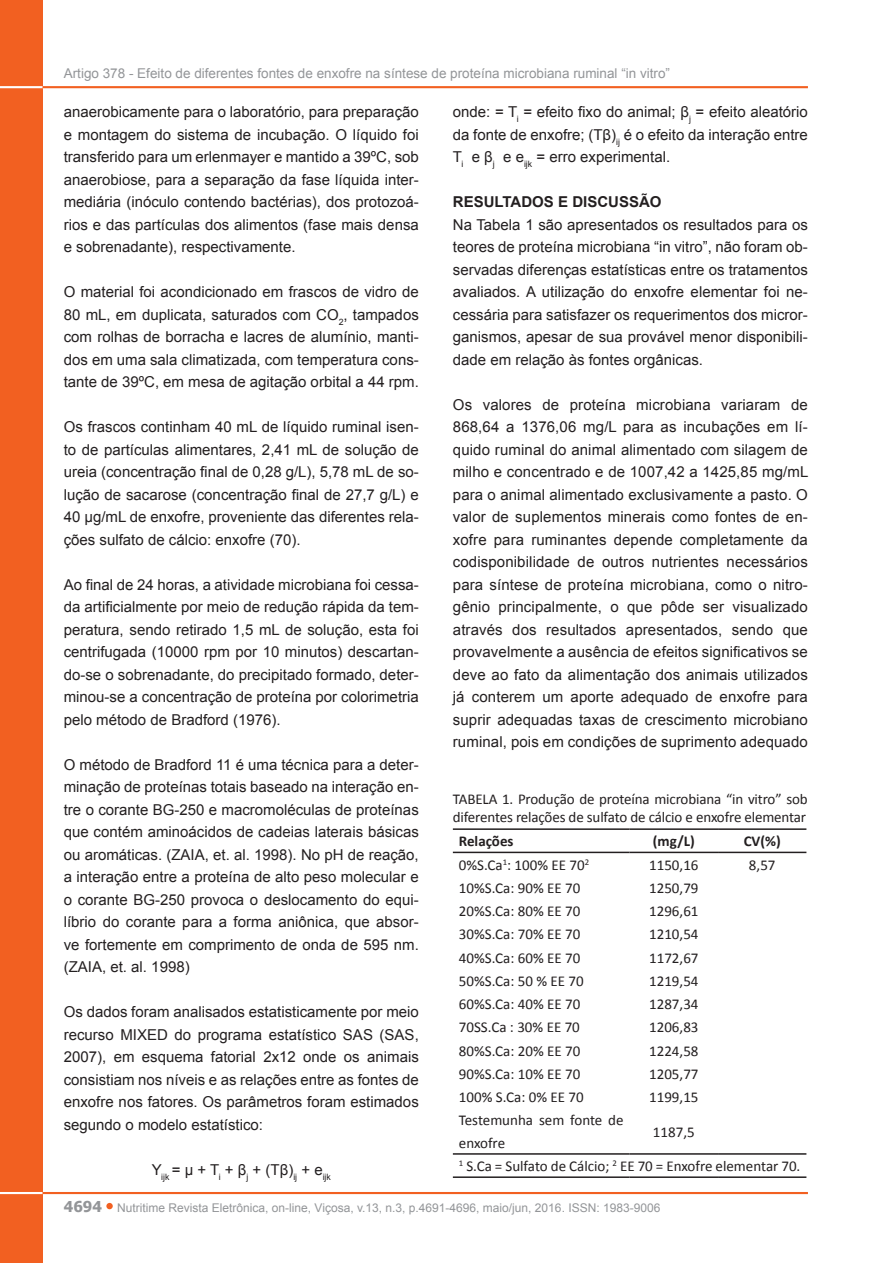
<style>
.page{position:relative;width:893px;height:1263px;background:#fff}
.page>*{position:absolute;margin:0;border:0;box-sizing:border-box;transform-origin:0 0}
.Corpo{font:15px/22.5px "Arial";color:#231f20;text-align:justify}
.tabelas{font:15px/18px "Calibri";color:#231f20}
.Títulos{font:700 15px "Arial";color:#231f20}
.tabelas-2{font:700 15px "Calibri";color:#231f20}
.t1{font:13.5px "Arial";color:#939598}
.t2{font:12px "Arial";color:#939598}
.s1{font-family:"Tahoma";font-weight:700;font-size:15px}
</style>
<div class="page">
<div style="left:106px;top:1203px;width:7px;height:6px;background:#f26021;border-radius:50%"></div>
<div style="left:0;top:0;width:43px;height:1263px;background:#f26021"></div>
<hr style="left:0;top:1192px;width:56px;height:2px;background:#fff">
<hr style="left:43px;top:1192px;width:765px;height:2px;background:#f26021">
<hr style="left:0;top:86px;width:56px;height:2px;background:#fff">
<hr style="left:43px;top:86px;width:765px;height:2px;background:#f26021">
<hr style="left:453px;top:828px;width:177px;height:2px;background:#231f20">
<hr style="left:630px;top:828px;width:88px;height:2px;background:#231f20">
<hr style="left:718px;top:828px;width:88px;height:2px;background:#231f20">
<hr style="left:453px;top:852px;width:177px;height:1px;background:#231f20">
<hr style="left:630px;top:852px;width:88px;height:1px;background:#231f20">
<hr style="left:718px;top:852px;width:88px;height:1px;background:#231f20">
<hr style="left:453px;top:1153px;width:177px;height:2px;background:#231f20">
<hr style="left:630px;top:1153px;width:88px;height:2px;background:#231f20">
<hr style="left:718px;top:1153px;width:88px;height:2px;background:#231f20">
<hr style="left:453px;top:1176px;width:177px;height:2px;background:#231f20">
<hr style="left:630px;top:1176px;width:88px;height:2px;background:#231f20">
<hr style="left:718px;top:1176px;width:88px;height:2px;background:#231f20">
<p class="t1" style="left:64px;top:64px;width:608px">Artigo 378 - Efeito de diferentes fontes de enxofre na síntese de proteína microbiana ruminal “in vitro”</p>
<p class="Corpo" style="left:64px;top:101px;width:357px">anaerobicamente para o laboratório, para preparação e montagem do sistema de incubação. O líquido foi transferido para um erlenmayer e mantido a 39ºC, sob anaerobiose, para a separação da fase líquida inter&shy;mediária (inóculo contendo bactérias), dos protozoá&shy;rios e das partículas dos alimentos (fase mais densa e sobrenadante), respectivamente.</p>
<p class="Corpo" style="left:64px;top:281px;width:357px">O material foi acondicionado em frascos de vidro de 80 mL, em duplicata, saturados com CO<sub>2</sub>, tampados com rolhas de borracha e lacres de alumínio, manti&shy;dos em uma sala climatizada, com temperatura cons&shy;tante de 39ºC, em mesa de agitação orbital a 44 rpm.</p>
<p class="Corpo" style="left:64px;top:416px;width:357px">Os frascos continham 40 mL de líquido ruminal isen&shy;to de partículas alimentares, 2,41 mL de solução de ureia (concentração final de 0,28 g/L), 5,78 mL de so&shy;lução de sacarose (concentração final de 27,7 g/L) e 40 µg/mL de enxofre, proveniente das diferentes rela&shy;ções sulfato de cálcio: enxofre (70).</p>
<p class="Corpo" style="left:64px;top:573px;width:357px">Ao final de 24 horas, a atividade microbiana foi cessa&shy;da artificialmente por meio de redução rápida da tem&shy;peratura, sendo retirado 1,5 mL de solução, esta foi centrifugada (10000 rpm por 10 minutos) descartan&shy;do-se o sobrenadante, do precipitado formado, deter&shy;minou-se a concentração de proteína por colorimetria pelo método de Bradford (1976).</p>
<p class="Corpo" style="left:64px;top:753px;width:357px">O método de Bradford 11 é uma técnica para a deter&shy;minação de proteínas totais baseado na interação en&shy;tre o corante BG-250 e macromoléculas de proteínas que contém aminoácidos de cadeias laterais básicas ou aromáticas. (ZAIA, et. al. 1998). No pH de reação, a interação entre a proteína de alto peso molecular e o corante BG-250 provoca o deslocamento do equi&shy;líbrio do corante para a forma aniônica, que absor&shy;ve fortemente em comprimento de onda de 595 nm. (ZAIA, et. al. 1998)</p>
<p class="Corpo" style="left:64px;top:1001px;width:357px">Os dados foram analisados estatisticamente por meio recurso MIXED do programa estatístico SAS (SAS, 2007), em esquema fatorial 2x12 onde os animais consistiam nos níveis e as relações entre as fontes de enxofre nos fatores. Os parâmetros foram estimados segundo o modelo estatístico:</p>
<p class="Corpo" style="left:152px;top:1158px;width:181px">Y<sub>ijk</sub> = μ + T<sub>i</sub> + β<sub>j</sub> + (Tβ)<sub>ij</sub> + e<sub>ijk</sub></p>
<p class="Corpo" style="left:453px;top:101px;width:357px">onde: = T<sub>i</sub> = efeito fixo do animal; β<sub>j</sub> = efeito aleatório da fonte de enxofre; (Tβ)<sub>ij</sub> é o efeito da interação entre T<sub>i</sub> e β<sub>j</sub> e e<sub>ijk</sub> = erro experimental.</p>
<p class="Títulos" style="left:453px;top:192px;width:210px">RESULTADOS E DISCUSSÃO</p>
<p class="Corpo" style="left:453px;top:213px;width:357px">Na Tabela 1 são apresentados os resultados para os teores de proteína microbiana “in vitro”, não foram ob&shy;servadas diferenças estatísticas entre os tratamentos avaliados. A utilização do enxofre elementar foi ne&shy;cessária para satisfazer os requerimentos dos micror&shy;ganismos, apesar de sua provável menor disponibili&shy;dade em relação às fontes orgânicas.</p>
<p class="Corpo" style="left:453px;top:393px;width:357px">Os valores de proteína microbiana variaram de 868,64 a 1376,06 mg/L para as incubações em lí&shy;quido ruminal do animal alimentado com silagem de milho e concentrado e de 1007,42 a 1425,85 mg/mL para o animal alimentado exclusivamente a pasto. O valor de suplementos minerais como fontes de en&shy;xofre para ruminantes depende completamente da codisponibilidade de outros nutrientes necessários para síntese de proteína microbiana, como o nitro&shy;gênio principalmente, o que pôde ser visualizado através dos resultados apresentados, sendo que provavelmente a ausência de efeitos significativos se deve ao fato da alimentação dos animais utilizados já conterem um aporte adequado de enxofre para suprir adequadas taxas de crescimento microbiano ruminal, pois em condições de suprimento adequado</p>
<p class="tabelas" style="left:453px;top:790px;width:356px">TABELA 1. Produção de proteína microbiana “in vitro” sob diferentes relações de sulfato de cálcio e enxofre elementar</p>
<p class="tabelas-2" style="left:459px;top:832px;width:56px">Relações</p>
<p class="tabelas-2" style="left:653px;top:832px;width:43px">(mg/L)</p>
<p class="tabelas-2" style="left:744px;top:832px;width:39px">CV(%)</p>
<p class="tabelas" style="left:459px;top:856px;width:132px">0%S.Ca<sup>1</sup>: 100% EE 70<sup>2</sup></p>
<p class="tabelas" style="left:649px;top:856px;width:51px">1150,16</p>
<p class="tabelas" style="left:749px;top:856px;width:28px">8,57</p>
<p class="tabelas" style="left:459px;top:879px;width:123px">10%S.Ca: 90% EE 70</p>
<p class="tabelas" style="left:649px;top:879px;width:51px">1250,79</p>
<p class="tabelas" style="left:459px;top:902px;width:123px">20%S.Ca: 80% EE 70</p>
<p class="tabelas" style="left:649px;top:902px;width:51px">1296,61</p>
<p class="tabelas" style="left:459px;top:925px;width:123px">30%S.Ca: 70% EE 70</p>
<p class="tabelas" style="left:649px;top:925px;width:51px">1210,54</p>
<p class="tabelas" style="left:459px;top:949px;width:123px">40%S.Ca: 60% EE 70</p>
<p class="tabelas" style="left:649px;top:949px;width:51px">1172,67</p>
<p class="tabelas" style="left:459px;top:972px;width:126px">50%S.Ca: 50 % EE 70</p>
<p class="tabelas" style="left:649px;top:972px;width:51px">1219,54</p>
<p class="tabelas" style="left:459px;top:995px;width:123px">60%S.Ca: 40% EE 70</p>
<p class="tabelas" style="left:649px;top:995px;width:51px">1287,34</p>
<p class="tabelas" style="left:459px;top:1018px;width:123px">70SS.Ca : 30% EE 70</p>
<p class="tabelas" style="left:649px;top:1018px;width:51px">1206,83</p>
<p class="tabelas" style="left:459px;top:1042px;width:123px">80%S.Ca: 20% EE 70</p>
<p class="tabelas" style="left:649px;top:1042px;width:51px">1224,58</p>
<p class="tabelas" style="left:459px;top:1065px;width:123px">90%S.Ca: 10% EE 70</p>
<p class="tabelas" style="left:649px;top:1065px;width:51px">1205,77</p>
<p class="tabelas" style="left:459px;top:1088px;width:126px">100% S.Ca: 0% EE 70</p>
<p class="tabelas" style="left:649px;top:1088px;width:51px">1199,15</p>
<p class="tabelas" style="left:459px;top:1109px;width:166px;line-height:22.5px">Testemunha sem fonte de enxofre</p>
<p class="tabelas" style="left:653px;top:1123px;width:43px">1187,5</p>
<p class="tabelas" style="left:459px;top:1157px;width:343px"><sup>1</sup> S.Ca = Sulfato de Cálcio; <sup>2</sup> EE 70 = Enxofre elementar 70.</p>
<p class="t2" style="left:64px;top:1199px;width:598px"><span class="s1">4694</span> Nutritime Revista Eletrônica, on-line, Viçosa, v.13, n.3, p.4691-4696, maio/jun, 2016. ISSN: 1983-9006</p>
</div>
